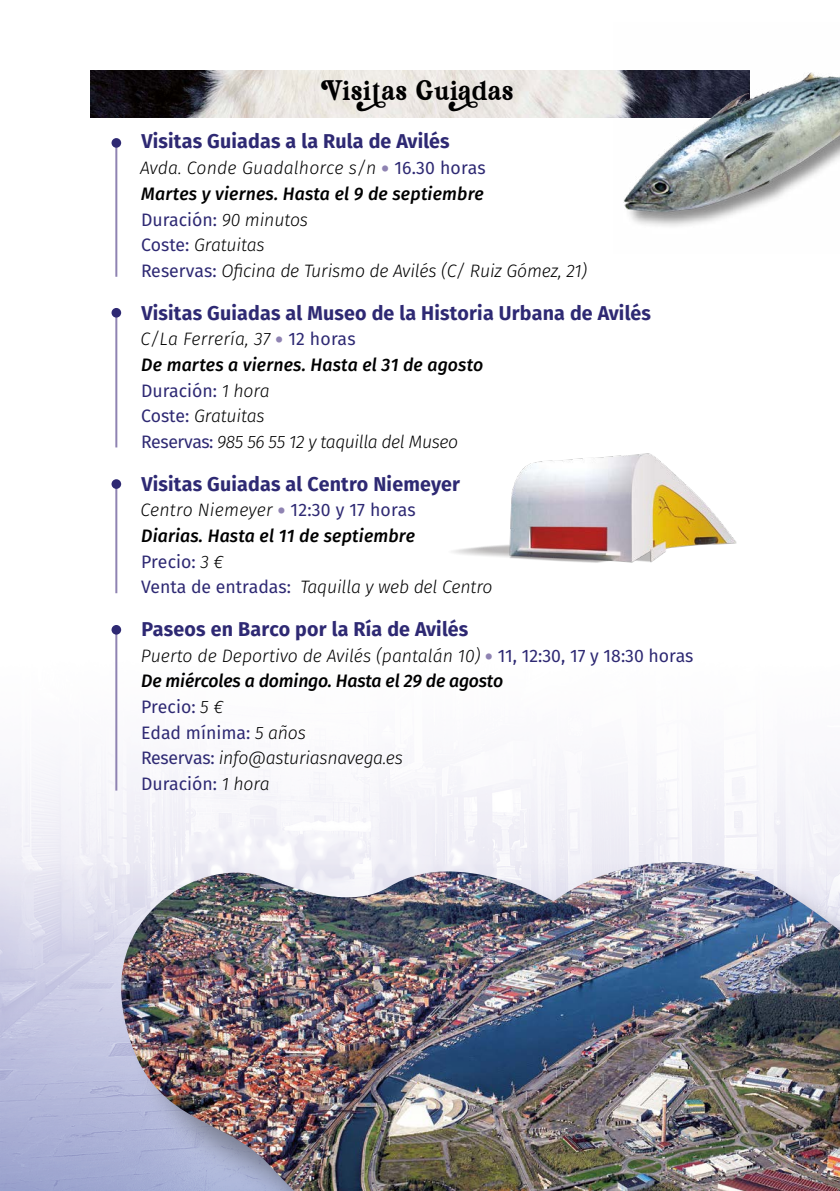
<style>
.page{position:relative;width:840px;height:1191px;background:#fff}
.page>*{position:absolute;margin:0;border:0;box-sizing:border-box;transform-origin:0 0}
.t1{font:700 36px "Britania Vintage";letter-spacing:-.025em;color:#000}
.t2{font:700 20px "Fira Sans";letter-spacing:.01em;color:#2e2973}
.t3{font:italic 300 18px/25.6px "Fira Sans";letter-spacing:-.01em;color:#000}
.s1{font-weight:700;font-style:normal;font-size:22px;color:#8f83b2}
.s2{font-weight:400;font-style:normal;color:#2e2973}
.s3{font-weight:500}
</style>
<div class="page">
<img style="left:0;top:70px;width:839px;height:795px">
<div style="left:0;top:865px;width:839px;height:326px;background:linear-gradient(to bottom,#eae7f3,#9ca3cf)"></div>
<img style="left:91px;top:71px;width:522px;height:47px">
<hr style="left:115px;top:313px;width:2px;height:134px;background:#8f83b2">
<div style="left:111px;top:308px;width:10px;height:9px;background:#2e2973;border-radius:50%"></div>
<hr style="left:115px;top:484px;width:2px;height:109px;background:#8f83b2">
<div style="left:111px;top:479px;width:10px;height:10px;background:#2e2973;border-radius:50%"></div>
<hr style="left:115px;top:630px;width:2px;height:160px;background:#8f83b2">
<div style="left:111px;top:625px;width:10px;height:9px;background:#2e2973;border-radius:50%"></div>
<hr style="left:115px;top:143px;width:2px;height:134px;background:#8f83b2">
<div style="left:111px;top:138px;width:10px;height:10px;background:#2e2973;border-radius:50%"></div>
<img style="left:613px;top:70px;width:226px;height:184px">
<img style="left:448px;top:434px;width:300px;height:139px">
<img style="left:111px;top:845px;width:728px;height:346px">
<h1 class="t1" style="left:324px;top:74px;width:190px">Visitas Guiadas</h1>
<p class="t2" style="left:141px;top:127px;width:309px">Visitas Guiadas a la Rula de Avilés</p>
<p class="t3" style="left:140px;top:156px;width:448px">Avda. Conde Guadalhorce s/n <span class="s1">•</span> <span class="s2">16.30 horas<br></span><span class="s3">Martes y viernes. Hasta el 9 de septiembre<br></span><span class="s2">Duración:</span> 90 minutos<br><span class="s2">Coste:</span> Gratuitas<br><span class="s2">Reservas:</span> Oficina de Turismo de Avilés (C/ Ruiz Gómez, 21)</p>
<p class="t2" style="left:141px;top:298px;width:511px">Visitas Guiadas al Museo de la Historia Urbana de Avilés</p>
<p class="t3" style="left:140px;top:327px;width:344px">C/La Ferrería, 37 <span class="s1">•</span> <span class="s2">12 horas<br></span><span class="s3">De martes a viernes. Hasta el 31 de agosto<br></span><span class="s2">Duración:</span> 1 hora<br><span class="s2">Coste:</span> Gratuitas<br><span class="s2">Reservas:</span> 985 56 55 12 y taquilla del Museo</p>
<p class="t2" style="left:141px;top:469px;width:320px">Visitas Guiadas al Centro Niemeyer</p>
<p class="t3" style="left:140px;top:498px;width:353px">Centro Niemeyer <span class="s1">•</span> <span class="s2">12:30 y 17 horas<br></span><span class="s3">Diarias. Hasta el 11 de septiembre<br></span><span class="s2">Precio:</span> 3 €<br><span class="s2">Venta de entradas:</span> Taquilla y web del Centro</p>
<p class="t2" style="left:141px;top:615px;width:328px">Paseos en Barco por la Ría de Avilés</p>
<p class="t3" style="left:141px;top:644px;width:554px">Puerto de Deportivo de Avilés (pantalán 10) <span class="s1">•</span> <span class="s2">11, 12:30, 17 y 18:30 horas<br></span><span class="s3">De miércoles a domingo. Hasta el 29 de agosto<br></span><span class="s2">Precio:</span> 5 €<br><span class="s2">Edad mínima:</span> 5 años<br><span class="s2">Reservas:</span> info@asturiasnavega.es<br><span class="s2">Duración:</span> 1 hora</p>
</div>
